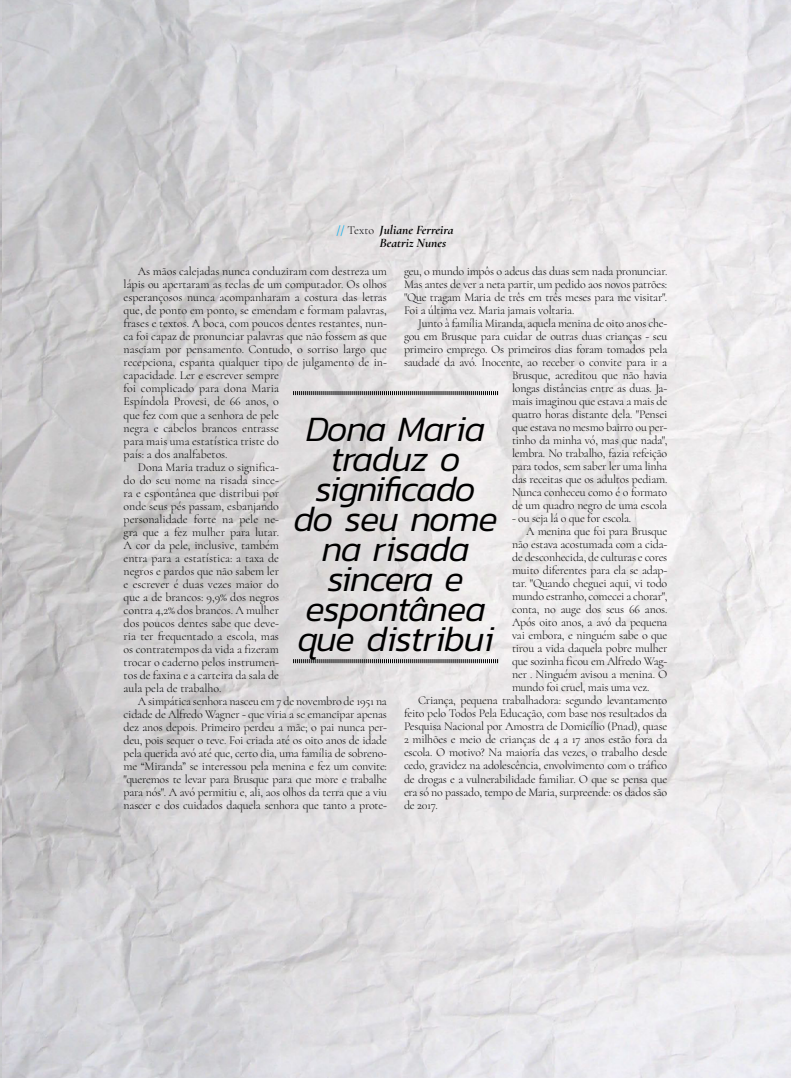
<style>
.page{position:relative;width:791px;height:1078px;background:#fff}
.page>*{position:absolute;margin:0;border:0;box-sizing:border-box;transform-origin:0 0}
.t1{font:italic 300 36px/30px "Kanit";letter-spacing:-.03em;color:#000;text-align:center}
.t2{font:italic 700 13px/13px "Cormorant Infant";color:#000}
.t3{font:300 12px/13px "Cormorant";letter-spacing:-.02em;color:#000;text-align:justify}
.s1{font-family:"Cormorant";font-style:normal;font-size:12px;color:#00aeef}
.s2{font-family:"Cormorant";font-weight:300;font-style:normal;font-size:12px}
</style>
<div class="page">
<img style="left:0;top:0;width:791px;height:1077px">
<img style="left:0;top:808px;width:11px;height:110px">
<svg style="left:293px;top:391px;width:205px;height:4px"></svg>
<svg style="left:293px;top:659px;width:205px;height:4px"></svg>
<p class="t2" style="left:380px;top:223px;width:75px;text-indent:-43px"><span class="s1">//</span> <span class="s2">Texto</span> Juliane Ferreira<br>Beatriz Nunes</p>
<p class="t3" style="left:404px;top:265px;width:265px">geu, o mundo impôs o adeus das duas sem nada pronunciar.<br>Mas antes de ver a neta partir, um pedido aos novos patrões: "Que tragam Maria de três em três meses para me visitar".<br>Foi a última vez. Maria jamais voltaria.</p>
<p class="t3" style="left:404px;top:317px;width:265px;text-align:right">Junto à família Miranda, aquela menina de oito anos che&shy;gou em Brusque para cuidar de outras duas crianças - seu primeiro emprego. Os primeiros dias foram tomados pela saudade da avó. Inocente, ao receber o convite para ir a Brusque, acreditou que não havia<br>longas distâncias entre as duas. Ja-<br>mais imaginou que estava a mais de<br>quatro horas distante dela. "Pensei<br>que estava no mesmo bairro ou per-<br>tinho da minha vó, mas que nada",<br>lembra. No trabalho, fazia refeição<br>para todos, sem saber ler uma linha<br>das receitas que os adultos pediam.<br>Nunca conheceu como é o formato<br>de um quadro negro de uma escola</p>
<p class="t3" style="left:512px;top:512px;width:121px">- ou seja lá o que for escola.</p>
<p class="t3" style="left:526px;top:525px;width:143px">A menina que foi para Brusque</p>
<p class="t3" style="left:512px;top:538px;width:157px">não estava acostumada com a cida-</p>
<p class="t3" style="left:512px;top:551px;width:157px">de desconhecida, de culturas e cores</p>
<p class="t3" style="left:512px;top:564px;width:157px">muito diferentes para ela se adap-</p>
<p class="t3" style="left:512px;top:577px;width:157px">tar. "Quando cheguei aqui, vi todo</p>
<p class="t3" style="left:512px;top:590px;width:157px">mundo estranho, comecei a chorar",</p>
<p class="t3" style="left:512px;top:603px;width:157px">conta, no auge dos seus 66 anos.</p>
<p class="t3" style="left:512px;top:616px;width:157px">Após oito anos, a avó da pequena</p>
<p class="t3" style="left:512px;top:629px;width:157px">vai embora, e ninguém sabe o que</p>
<p class="t3" style="left:512px;top:642px;width:157px">tirou a vida daquela pobre mulher</p>
<p class="t3" style="left:512px;top:655px;width:157px">que sozinha ficou em Alfredo Wag-</p>
<p class="t3" style="left:512px;top:668px;width:157px">ner . Ninguém avisou a menina. O</p>
<p class="t3" style="left:512px;top:681px;width:139px">mundo foi cruel, mais uma vez.</p>
<p class="t3" style="left:418px;top:694px;width:251px">Criança, pequena trabalhadora: segundo levantamento</p>
<p class="t3" style="left:404px;top:707px;width:265px">feito pelo Todos Pela Educação, com base nos resultados da</p>
<p class="t3" style="left:404px;top:720px;width:265px">Pesquisa Nacional por Amostra de Domicílio (Pnad), quase</p>
<p class="t3" style="left:404px;top:733px;width:265px">2 milhões e meio de crianças de 4 a 17 anos estão fora da</p>
<p class="t3" style="left:404px;top:746px;width:265px">escola. O motivo? Na maioria das vezes, o trabalho desde</p>
<p class="t3" style="left:404px;top:759px;width:265px">cedo, gravidez na adolescência, envolvimento com o tráfico</p>
<p class="t3" style="left:404px;top:772px;width:265px">de drogas e a vulnerabilidade familiar. O que se pensa que</p>
<p class="t3" style="left:404px;top:785px;width:265px">era só no passado, tempo de Maria, surpreende: os dados são</p>
<p class="t3" style="left:404px;top:798px;width:35px">de 2017.</p>
<p class="t3" style="left:138px;top:265px;width:251px">As mãos calejadas nunca conduziram com destreza um</p>
<p class="t3" style="left:124px;top:278px;width:265px">lápis ou apertaram as teclas de um computador. Os olhos</p>
<p class="t3" style="left:124px;top:291px;width:265px">esperançosos nunca acompanharam a costura das letras</p>
<p class="t3" style="left:124px;top:304px;width:265px">que, de ponto em ponto, se emendam e formam palavras,</p>
<p class="t3" style="left:124px;top:317px;width:265px">frases e textos. A boca, com poucos dentes restantes, nun-</p>
<p class="t3" style="left:124px;top:330px;width:265px">ca foi capaz de pronunciar palavras que não fossem as que</p>
<p class="t3" style="left:124px;top:343px;width:265px">nasciam por pensamento. Contudo, o sorriso largo que</p>
<p class="t3" style="left:124px;top:356px;width:265px">recepciona, espanta qualquer tipo de julgamento de in-</p>
<p class="t3" style="left:124px;top:369px;width:157px">capacidade. Ler e escrever sempre</p>
<p class="t3" style="left:124px;top:382px;width:157px">foi complicado para dona Maria</p>
<p class="t3" style="left:124px;top:395px;width:157px">Espíndola Provesi, de 66 anos, o</p>
<p class="t3" style="left:124px;top:408px;width:157px">que fez com que a senhora de pele</p>
<p class="t3" style="left:124px;top:421px;width:157px">negra e cabelos brancos entrasse</p>
<p class="t3" style="left:124px;top:434px;width:157px">para mais uma estatística triste do</p>
<p class="t3" style="left:124px;top:447px;width:105px">país: a dos analfabetos.</p>
<p class="t3" style="left:138px;top:460px;width:143px">Dona Maria traduz o significa-</p>
<p class="t3" style="left:124px;top:473px;width:157px">do do seu nome na risada since-</p>
<p class="t3" style="left:124px;top:486px;width:157px">ra e espontânea que distribui por</p>
<p class="t3" style="left:124px;top:499px;width:157px">onde seus pés passam, esbanjando</p>
<p class="t3" style="left:124px;top:512px;width:157px">personalidade forte na pele ne-</p>
<p class="t3" style="left:124px;top:525px;width:157px">gra que a fez mulher para lutar.</p>
<p class="t3" style="left:124px;top:538px;width:157px">A cor da pele, inclusive, também</p>
<p class="t3" style="left:124px;top:551px;width:157px">entra para a estatística: a taxa de</p>
<p class="t3" style="left:124px;top:564px;width:157px">negros e pardos que não sabem ler</p>
<p class="t3" style="left:124px;top:577px;width:157px">e escrever é duas vezes maior do</p>
<p class="t3" style="left:124px;top:590px;width:157px">que a de brancos: 9,9% dos negros</p>
<p class="t3" style="left:124px;top:603px;width:157px">contra 4,2% dos brancos. A mulher</p>
<p class="t3" style="left:124px;top:616px;width:157px">dos poucos dentes sabe que deve-</p>
<p class="t3" style="left:124px;top:629px;width:157px">ria ter frequentado a escola, mas</p>
<p class="t3" style="left:124px;top:642px;width:157px">os contratempos da vida a fizeram</p>
<p class="t3" style="left:124px;top:655px;width:157px">trocar o caderno pelos instrumen-</p>
<p class="t3" style="left:124px;top:668px;width:157px">tos de faxina e a carteira da sala de</p>
<p class="t3" style="left:124px;top:681px;width:99px">aula pela de trabalho.</p>
<p class="t3" style="left:138px;top:694px;width:251px">A simpática senhora nasceu em 7 de novembro de 1951 na</p>
<p class="t3" style="left:124px;top:707px;width:265px">cidade de Alfredo Wagner - que viria a se emancipar apenas</p>
<p class="t3" style="left:124px;top:720px;width:265px">dez anos depois. Primeiro perdeu a mãe; o pai nunca per-</p>
<p class="t3" style="left:124px;top:733px;width:265px">deu, pois sequer o teve. Foi criada até os oito anos de idade</p>
<p class="t3" style="left:124px;top:746px;width:265px">pela querida avó até que, certo dia, uma família de sobreno-</p>
<p class="t3" style="left:124px;top:759px;width:265px">me “Miranda” se interessou pela menina e fez um convite:</p>
<p class="t3" style="left:124px;top:772px;width:265px">"queremos te levar para Brusque para que more e trabalhe</p>
<p class="t3" style="left:124px;top:785px;width:265px">para nós". A avó permitiu e, ali, aos olhos da terra que a viu</p>
<p class="t3" style="left:124px;top:798px;width:265px">nascer e dos cuidados daquela senhora que tanto a prote-</p>
<h1 class="t1" style="left:293px;top:413px;width:206px">Dona Maria traduz o significado do seu nome na risada sincera e espontânea que distribui</h1>
</div>
